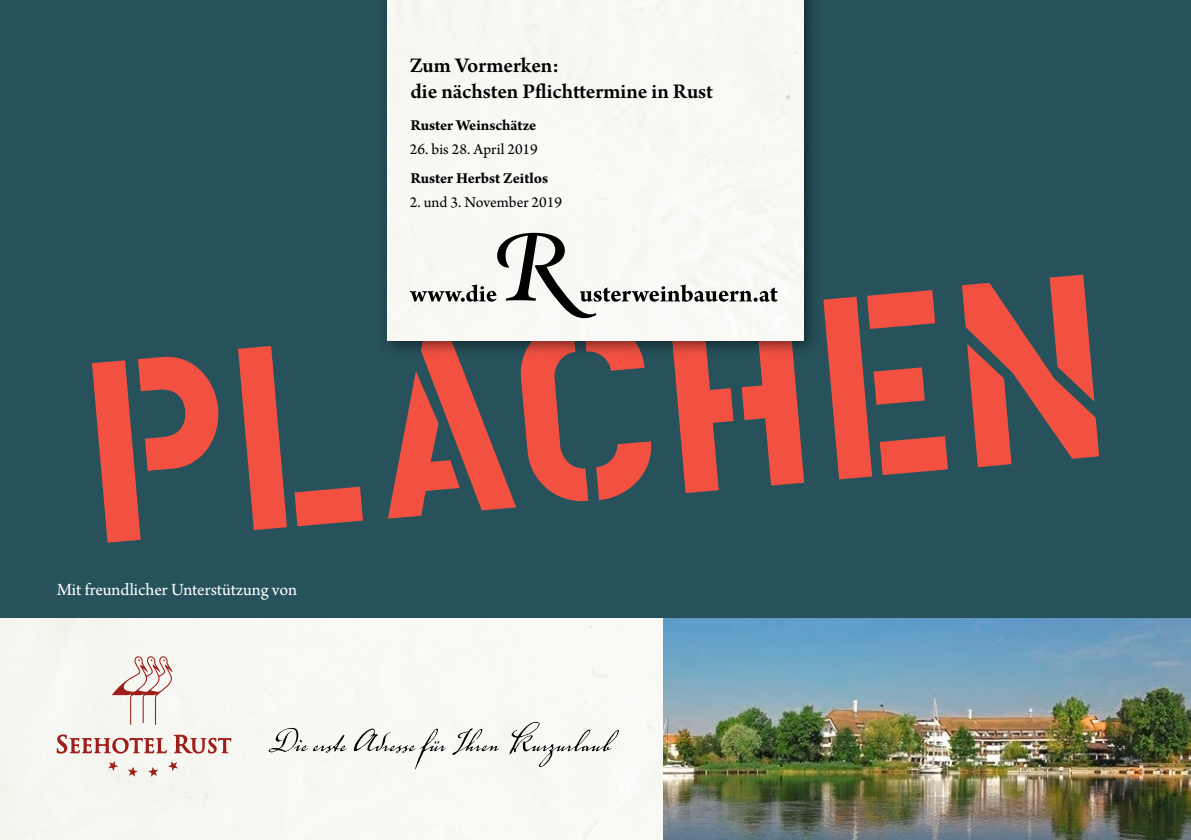
<style>
.page{position:relative;width:1191px;height:840px;background:#fff}
.page>*{position:absolute;margin:0;border:0;box-sizing:border-box;transform-origin:0 0}
.t1{font:250px "Housebroken Clean";color:#f25142}
.t2{font:600 22px/26px "Arno Pro";color:#000}
.t3{font:18px "Arno Pro";color:#fff}
.t4{font:16px "Arno Pro";color:#000}
.t5{font:700 16px "Arno Pro";color:#000}
</style>
<div class="page">
<div style="left:0;top:617px;width:663px;height:222px;background:#f8f8f4"></div>
<img style="left:663px;top:617px;width:528px;height:222px">
<div style="left:0;top:0;width:1191px;height:617px;background:#27525b"></div>
<div style="left:378px;top:0;width:443px;height:358px;background:#000;opacity:.5"></div>
<div style="left:387px;top:0;width:417px;height:340px;background:#f8f8f5"></div>
<svg style="left:174px;top:734px;width:57px;height:19px"></svg>
<svg style="left:57px;top:733px;width:110px;height:20px"></svg>
<svg style="left:168px;top:760px;width:10px;height:10px"></svg>
<svg style="left:148px;top:766px;width:10px;height:10px"></svg>
<svg style="left:128px;top:766px;width:10px;height:10px"></svg>
<svg style="left:108px;top:760px;width:10px;height:10px"></svg>
<svg style="left:112px;top:656px;width:61px;height:68px"></svg>
<svg style="left:269px;top:727px;width:78px;height:25px"></svg>
<svg style="left:354px;top:728px;width:92px;height:40px"></svg>
<svg style="left:452px;top:727px;width:47px;height:27px"></svg>
<svg style="left:509px;top:721px;width:110px;height:45px"></svg>
<svg style="left:410px;top:233px;width:367px;height:85px"></svg>
<p class="t2" style="left:410px;top:53px;width:305px">Zum Vormerken:<br>die nächsten Pflichttermine in Rust</p>
<p class="t5" style="left:410px;top:116px;width:127px">Ruster Weinschätze</p>
<p class="t4" style="left:410px;top:140px;width:129px">26. bis 28. April 2019</p>
<p class="t5" style="left:410px;top:169px;width:139px">Ruster Herbst Zeitlos</p>
<p class="t4" style="left:410px;top:193px;width:154px">2. und 3. November 2019</p>
<h1 class="t1" style="left:68px;top:291px;width:1031px;rotate:-5deg">PLACHEN</h1>
<p class="t3" style="left:57px;top:578px;width:242px">Mit freundlicher Unterstützung von</p>
</div>
